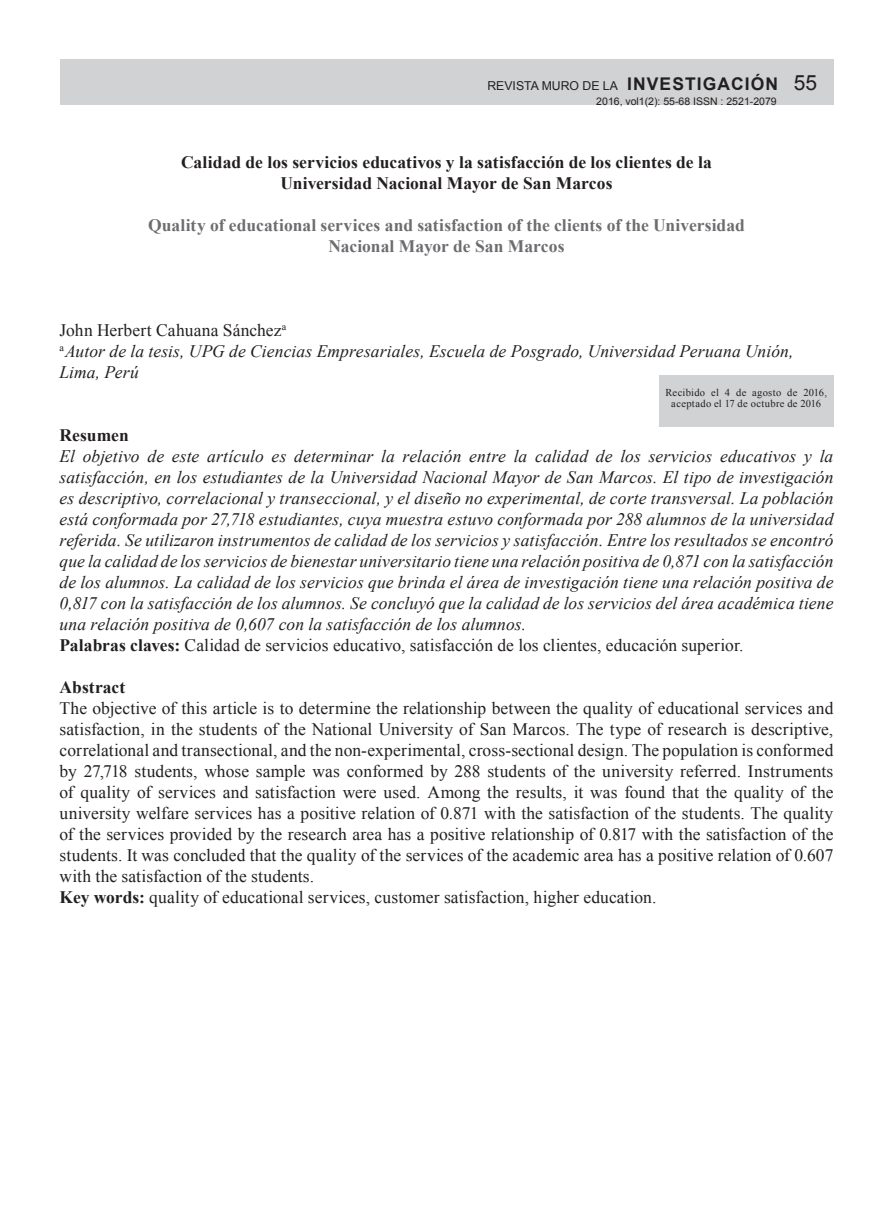
<style>
.page{position:relative;width:893px;height:1216px;background:#fff}
.page>*{position:absolute;margin:0;border:0;box-sizing:border-box;transform-origin:0 0}
.Texto{font:17.5px/21px "Times New Roman";letter-spacing:.005em;color:#231f20;text-align:justify}
.Texto-2{font:italic 17.5px/21px "Times New Roman";letter-spacing:.005em;color:#231f20}
.Texto-3{font:700 17.5px "Times New Roman";letter-spacing:.005em;color:#231f20}
.t1{font:700 17.5px "Times New Roman";letter-spacing:.005em;color:#6c6d70}
.t2{font:12.25px "Arial";color:#231f20}
.t3{font:10.5px/10.5px "Times New Roman";letter-spacing:.03em;color:#231f20;text-align:center}
.t4{font:10.5px "Arial";color:#231f20}
.s1{font-weight:700;font-size:17.5px}
.s2{font-size:21px}
.s3{font-weight:700}
</style>
<div class="page">
<div style="left:60px;top:60px;width:773px;height:45px;background:#d1d2d4"></div>
<div style="left:659px;top:375px;width:174px;height:51px;background:#d1d2d4"></div>
<p class="t2" style="left:487px;top:78px;width:331px">REVISTA MURO DE LA <span class="s1">INVESTIGACIÓN</span> <span class="s2">55</span></p>
<p class="t4" style="left:596px;top:94px;width:182px">2016, vol1(2): 55-68 ISSN : 2521-2079</p>
<p class="Texto-3" style="left:181px;top:150px;width:532px">Calidad de los servicios educativos y la satisfacción de los clientes de la</p>
<p class="Texto-3" style="left:280px;top:171px;width:334px">Universidad Nacional Mayor de San Marcos</p>
<p class="t1" style="left:148px;top:213px;width:598px">Quality of educational services and satisfaction of the clients of the Universidad</p>
<p class="t1" style="left:328px;top:234px;width:238px">Nacional Mayor de San Marcos</p>
<p class="Texto" style="left:60px;top:319px;width:228px">John Herbert Cahuana Sánchez<sup>a</sup></p>
<p class="Texto-2" style="left:60px;top:340px;width:736px"><sup>a</sup>Autor de la tesis, UPG de Ciencias Empresariales, Escuela de Posgrado, Universidad Peruana Unión,<br>Lima, Perú</p>
<p class="t3" style="left:665px;top:387px;width:163px">Recibido el 4 de agosto de 2016, aceptado el 17 de octubre de 2016</p>
<p class="Texto-3" style="left:60px;top:423px;width:71px">Resumen</p>
<p class="Texto-2" style="left:60px;top:445px;width:775px;text-align:justify">El objetivo de este artículo es determinar la relación entre la calidad de los servicios educativos y la satisfacción, en los estudiantes de la Universidad Nacional Mayor de San Marcos. El tipo de investigación es descriptivo, correlacional y transeccional, y el diseño no experimental, de corte transversal. La población está conformada por 27,718 estudiantes, cuya muestra estuvo conformada por 288 alumnos de la universidad referida. Se utilizaron instrumentos de calidad de los servicios y satisfacción. Entre los resultados se encontró que la calidad de los servicios de bienestar universitario tiene una relación positiva de 0,871 con la satisfacción de los alumnos. La calidad de los servicios que brinda el área de investigación tiene una relación positiva de 0,817 con la satisfacción de los alumnos. Se concluyó que la calidad de los servicios del área académica tiene una relación positiva de 0,607 con la satisfacción de los alumnos.</p>
<p class="Texto" style="left:60px;top:634px;width:685px"><span class="s3">Palabras claves:</span> Calidad de servicios educativo, satisfacción de los clientes, educación superior.</p>
<p class="Texto-3" style="left:60px;top:675px;width:67px">Abstract</p>
<p class="Texto" style="left:60px;top:697px;width:775px">The objective of this article is to determine the relationship between the quality of educational services and satisfaction, in the students of the National University of San Marcos. The type of research is descriptive, correlational and transectional, and the non-experimental, cross-sectional design. The population is conformed by 27,718 students, whose sample was conformed by 288 students of the university referred. Instruments of quality of services and satisfaction were used. Among the results, it was found that the quality of the university welfare services has a positive relation of 0.871 with the satisfaction of the students. The quality of the services provided by the research area has a positive relationship of 0.817 with the satisfaction of the students. It was concluded that the quality of the services of the academic area has a positive relation of 0.607 with the satisfaction of the students.</p>
<p class="Texto" style="left:60px;top:886px;width:598px"><span class="s3">Key words:</span> quality of educational services, customer satisfaction, higher education.</p>
</div>
